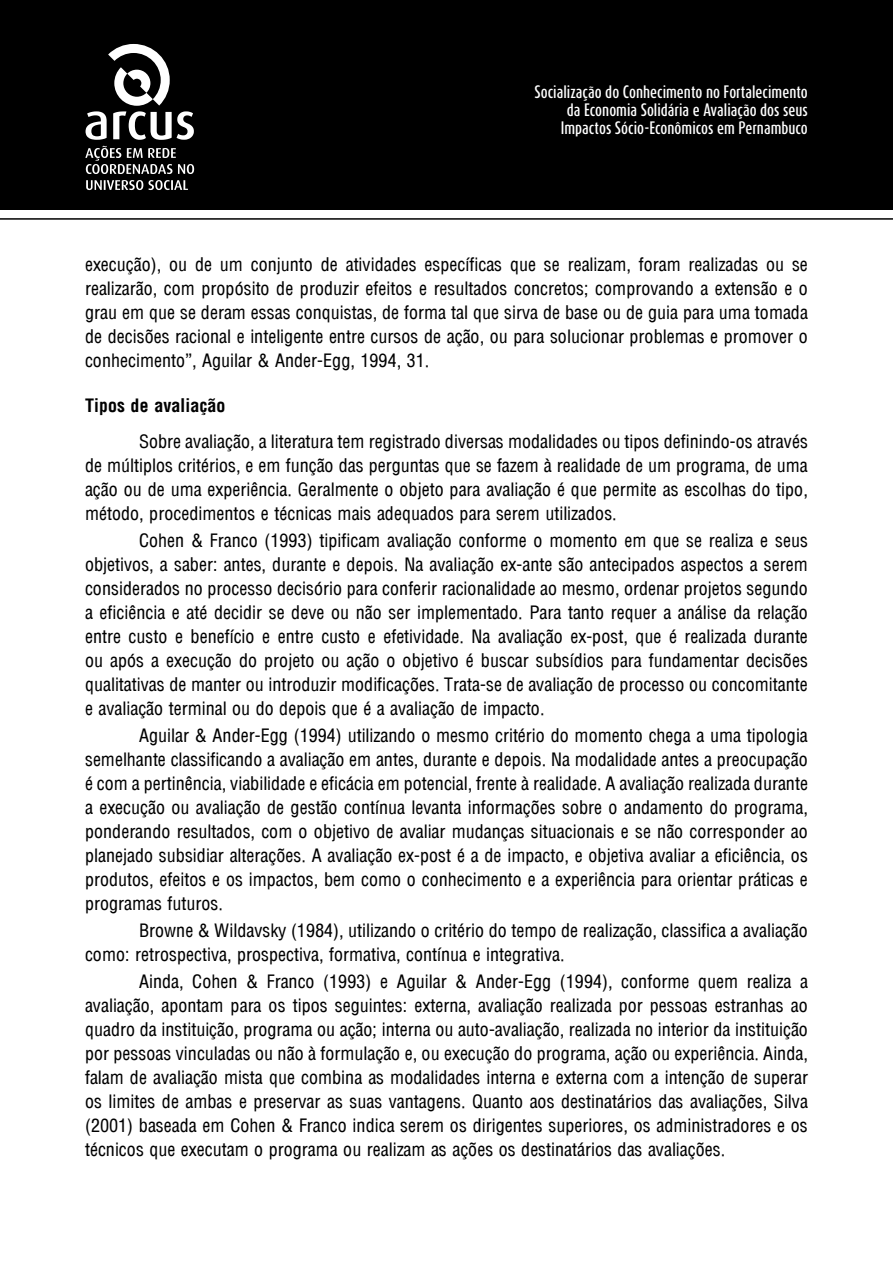
<style>
.page{position:relative;width:893px;height:1263px;background:#fff}
.page>*{position:absolute;margin:0;border:0;box-sizing:border-box;transform-origin:0 0}
.t1{font:18px/24px "Arena Condensed";color:#000;text-align:justify}
.t2{font:700 condensed 18px "Arena";color:#000}
.t3{font:500 15px/18px "Dax Compact";color:#fff;text-align:right}
</style>
<div class="page">
<div style="left:0;top:0;width:893px;height:210px;background:#000"></div>
<hr style="left:0;top:218px;width:893px;height:2px;background:#000">
<svg style="left:86px;top:44px;width:108px;height:96px"></svg>
<svg style="left:85px;top:146px;width:109px;height:44px"></svg>
<p class="t3" style="left:534px;top:82px;width:275px">Socialização do Conhecimento no Fortalecimento da Economia Solidária e Avaliação dos seus<br>Impactos Sócio-Econômicos em Pernambuco</p>
<p class="t1" style="left:85px;top:252px;width:724px">execução), ou de um conjunto de atividades específicas que se realizam, foram realizadas ou se realizarão, com propósito de produzir efeitos e resultados concretos; comprovando a extensão e o grau em que se deram essas conquistas, de forma tal que sirva de base ou de guia para uma tomada de decisões racional e inteligente entre cursos de ação, ou para solucionar problemas e promover o conhecimento”, Aguilar &amp; Ander-Egg, 1994, 31.</p>
<p class="t2" style="left:85px;top:394px;width:142px">Tipos de avaliação</p>
<p class="t1" style="left:85px;top:429px;width:724px;text-indent:54px">Sobre avaliação, a literatura tem registrado diversas modalidades ou tipos definindo-os através de múltiplos critérios, e em função das perguntas que se fazem à realidade de um programa, de uma ação ou de uma experiência. Geralmente o objeto para avaliação é que permite as escolhas do tipo, método, procedimentos e técnicas mais adequados para serem utilizados.</p>
<p class="t1" style="left:85px;top:528px;width:724px;text-indent:54px">Cohen &amp; Franco (1993) tipificam avaliação conforme o momento em que se realiza e seus objetivos, a saber: antes, durante e depois. Na avaliação ex-ante são antecipados aspectos a serem considerados no processo decisório para conferir racionalidade ao mesmo, ordenar projetos segundo a eficiência e até decidir se deve ou não ser implementado. Para tanto requer a análise da relação entre custo e benefício e entre custo e efetividade. Na avaliação ex-post, que é realizada durante ou após a execução do projeto ou ação o objetivo é buscar subsídios para fundamentar decisões qualitativas de manter ou introduzir modificações. Trata-se de avaliação de processo ou concomitante e avaliação terminal ou do depois que é a avaliação de impacto.</p>
<p class="t1" style="left:85px;top:723px;width:724px;text-indent:54px">Aguilar &amp; Ander-Egg (1994) utilizando o mesmo critério do momento chega a uma tipologia semelhante classificando a avaliação em antes, durante e depois. Na modalidade antes a preocupação é com a pertinência, viabilidade e eficácia em potencial, frente à realidade. A avaliação realizada durante a execução ou avaliação de gestão contínua levanta informações sobre o andamento do programa, ponderando resultados, com o objetivo de avaliar mudanças situacionais e se não corresponder ao planejado subsidiar alterações. A avaliação ex-post é a de impacto, e objetiva avaliar a eficiência, os produtos, efeitos e os impactos, bem como o conhecimento e a experiência para orientar práticas e programas futuros.</p>
<p class="t1" style="left:85px;top:918px;width:724px;text-indent:54px">Browne &amp; Wildavsky (1984), utilizando o critério do tempo de realização, classifica a avaliação como: retrospectiva, prospectiva, formativa, contínua e integrativa.</p>
<p class="t1" style="left:85px;top:969px;width:724px;text-indent:54px">Ainda, Cohen &amp; Franco (1993) e Aguilar &amp; Ander-Egg (1994), conforme quem realiza a avaliação, apontam para os tipos seguintes: externa, avaliação realizada por pessoas estranhas ao quadro da instituição, programa ou ação; interna ou auto-avaliação, realizada no interior da instituição por pessoas vinculadas ou não à formulação e, ou execução do programa, ação ou experiência. Ainda, falam de avaliação mista que combina as modalidades interna e externa com a intenção de superar os limites de ambas e preservar as suas vantagens. Quanto aos destinatários das avaliações, Silva (2001) baseada em Cohen &amp; Franco indica serem os dirigentes superiores, os administradores e os técnicos que executam o programa ou realizam as ações os destinatários das avaliações.</p>
</div>
